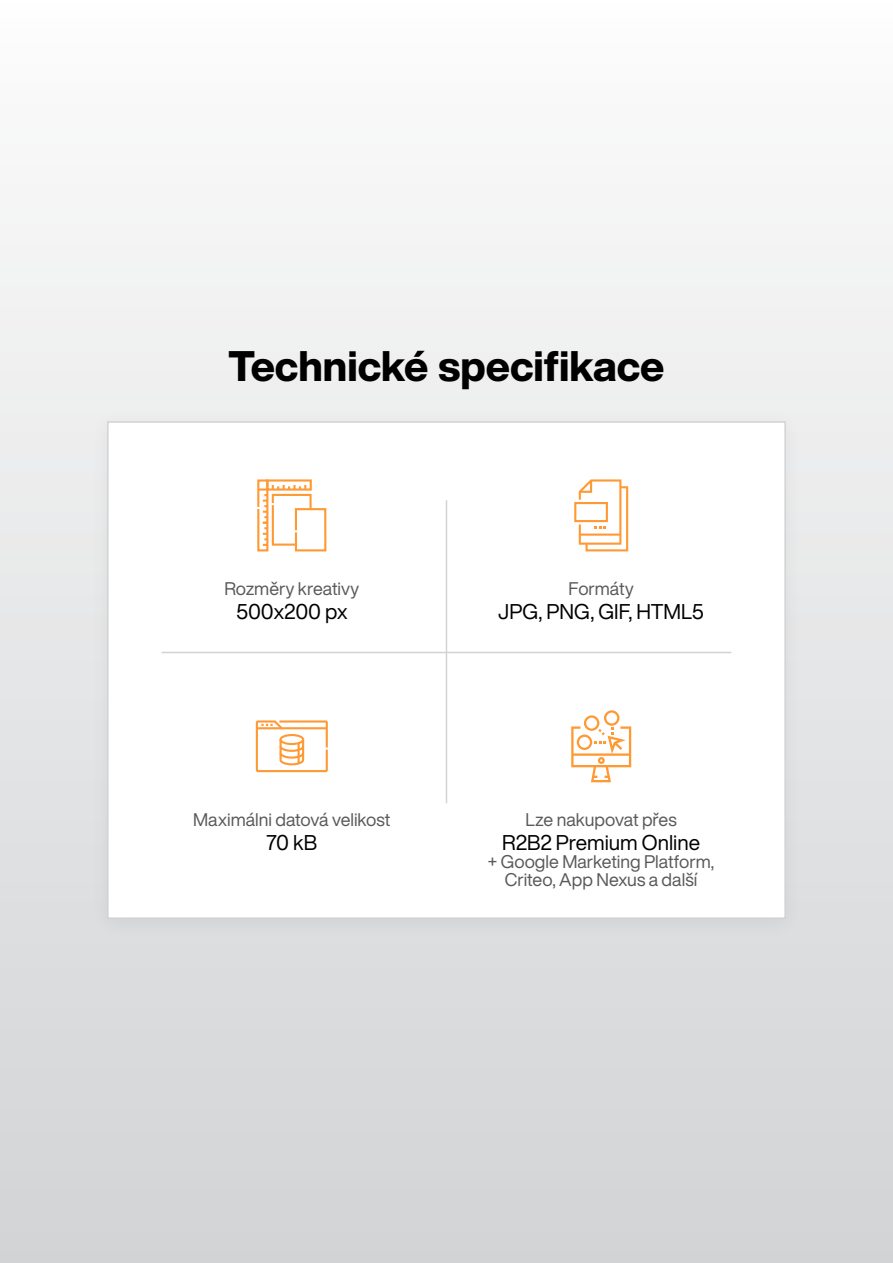
<style>
.page{position:relative;width:893px;height:1263px;background:#fff}
.page>*{position:absolute;margin:0;border:0;box-sizing:border-box;transform-origin:0 0}
.t1{font:800 42px "Helvetica Now Display";color:#000}
.t2{font:21px "Helvetica Now Display";letter-spacing:-.005em;color:#000}
.t3{font:18px/18px "Helvetica Now Display";color:#58595b;text-align:center}
</style>
<div class="page">
<div style="left:0;top:0;width:893px;height:1263px;background:linear-gradient(to bottom,#fcfcfc,#d2d3d5)"></div>
<div style="left:88px;top:407px;width:716px;height:535px;background:#000;opacity:.06"></div>
<div style="left:107px;top:421px;width:679px;height:498px;background:#fff;border:2px solid #d1d3d4"></div>
<svg style="left:257px;top:479px;width:70px;height:72px"></svg>
<svg style="left:574px;top:479px;width:54px;height:72px"></svg>
<svg style="left:255px;top:720px;width:73px;height:53px"></svg>
<hr style="left:298px;top:743px;width:2px;height:20px;background:#f93">
<svg style="left:571px;top:710px;width:60px;height:72px"></svg>
<hr style="left:162px;top:652px;width:569px;height:1px;background:#d1d3d4">
<hr style="left:446px;top:500px;width:1px;height:303px;background:#d1d3d4">
<h1 class="t1" style="left:228px;top:337px;width:438px">Technické specifikace</h1>
<p class="t3" style="left:224px;top:579px;width:136px">Rozměry kreativy</p>
<p class="t2" style="left:236px;top:597px;width:113px">500x200 px</p>
<p class="t3" style="left:193px;top:810px;width:199px">Maximálni datová velikost</p>
<p class="t2" style="left:267px;top:828px;width:52px">70 kB</p>
<p class="t3" style="left:569px;top:579px;width:67px">Formáty</p>
<p class="t2" style="left:498px;top:597px;width:207px">JPG, PNG, GIF, HTML5</p>
<p class="t3" style="left:525px;top:810px;width:153px">Lze nakupovat přes</p>
<p class="t3" style="left:488px;top:853px;width:228px">+ Google Marketing Platform,<br>Criteo, App Nexus a další</p>
<p class="t2" style="left:502px;top:828px;width:199px">R2B2 Premium Online</p>
</div>
